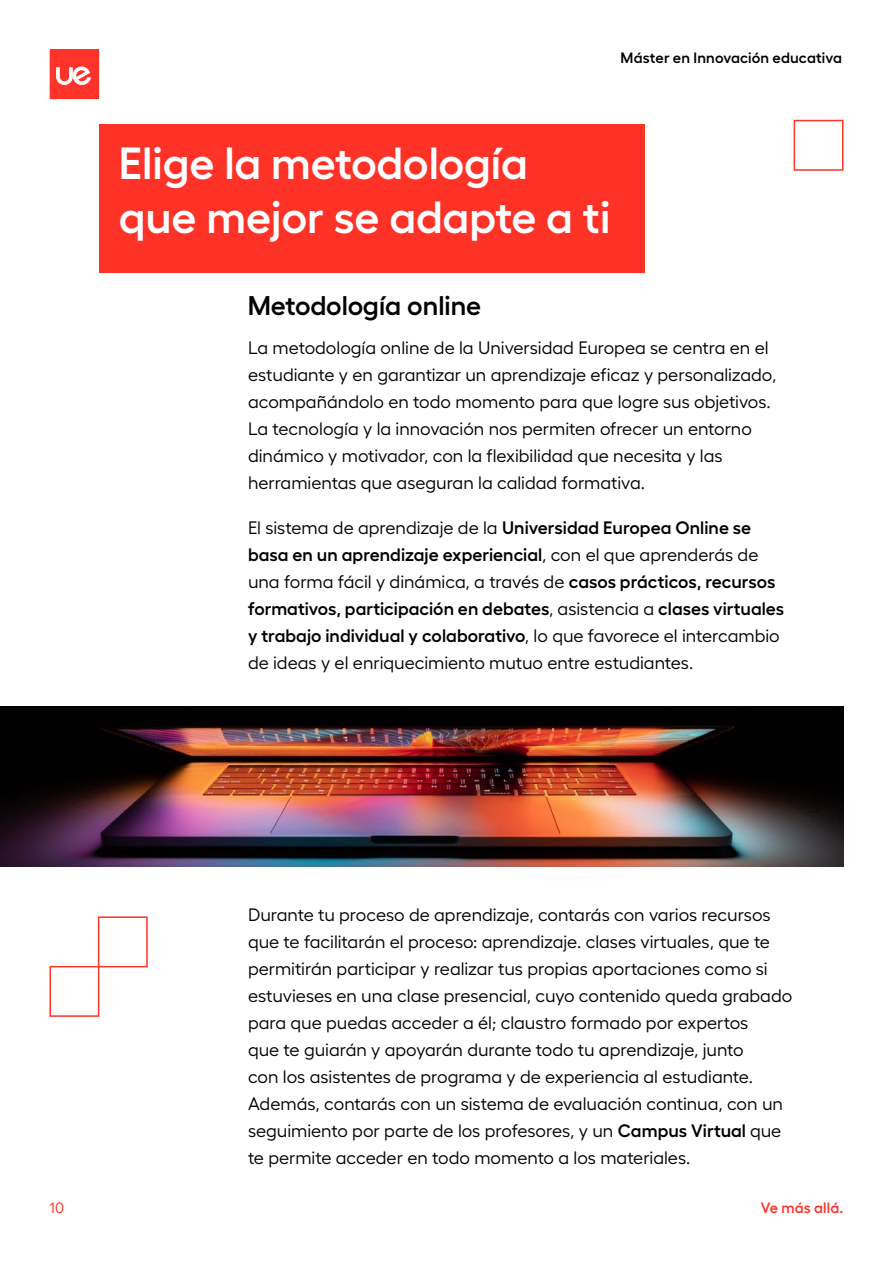
<style>
.page{position:relative;width:893px;height:1263px;background:#fff}
.page>*{position:absolute;margin:0;border:0;box-sizing:border-box;transform-origin:0 0}
.t1{font:600 45px/54px "Hellix";color:#fff}
.t2{font:600 27px "Hellix";color:#000}
.t3{font:18px/27px "Hellix";color:#000}
.t4{font:600 15px "Hellix";letter-spacing:.01em;color:#000}
.t5{font:600 15px "Hellix";letter-spacing:.01em;color:#ff3329}
.t6{font:15px "Hellix";color:#ff3326}
.s1{font-weight:600}
</style>
<div class="page">
<svg style="left:50px;top:50px;width:49px;height:49px"></svg>
<img style="left:0;top:706px;width:843px;height:161px">
<div style="left:98px;top:916px;width:50px;height:51px;border:2px solid #ff3326"></div>
<div style="left:794px;top:120px;width:49px;height:51px;border:2px solid #ff3326"></div>
<div style="left:50px;top:966px;width:49px;height:51px;border:2px solid #ff3326"></div>
<div style="left:99px;top:124px;width:546px;height:149px;background:#ff3228"></div>
<p class="t4" style="left:620px;top:46px;width:223px">Máster en Innovación educativa</p>
<h1 class="t1" style="left:119px;top:131px;width:493px">Elige la metodología que mejor se adapte a ti</h1>
<h2 class="t2" style="left:248px;top:284px;width:235px">Metodología online</h2>
<p class="t3" style="left:248px;top:332px;width:530px">La metodología online de la Universidad Europea se centra en el estudiante y en garantizar un aprendizaje eficaz y personalizado, acompañándolo en todo momento para que logre sus objetivos.<br>La tecnología y la innovación nos permiten ofrecer un entorno dinámico y motivador, con la flexibilidad que necesita y las herramientas que aseguran la calidad formativa.</p>
<p class="t3" style="left:248px;top:512px;width:538px">El sistema de aprendizaje de la <span class="s1">Universidad Europea Online se basa en un aprendizaje experiencial</span>, con el que aprenderás de una forma fácil y dinámica, a través de <span class="s1">casos prácticos, recursos formativos, participación en debates</span>, asistencia a <span class="s1">clases virtuales y trabajo individual y colaborativo</span>, lo que favorece el intercambio de ideas y el enriquecimiento mutuo entre estudiantes.</p>
<p class="t3" style="left:248px;top:899px;width:546px">Durante tu proceso de aprendizaje, contarás con varios recursos que te facilitarán el proceso: aprendizaje. clases virtuales, que te permitirán participar y realizar tus propias aportaciones como si estuvieses en una clase presencial, cuyo contenido queda grabado para que puedas acceder a él; claustro formado por expertos<br>que te guiarán y apoyarán durante todo tu aprendizaje, junto<br>con los asistentes de programa y de experiencia al estudiante.<br>Además, contarás con un sistema de evaluación continua, con un seguimiento por parte de los profesores, y un <span class="s1">Campus Virtual</span> que te permite acceder en todo momento a los materiales.</p>
<p class="t6" style="left:50px;top:1197px;width:16px">10</p>
<p class="t5" style="left:761px;top:1196px;width:84px">Ve más allá.</p>
</div>
